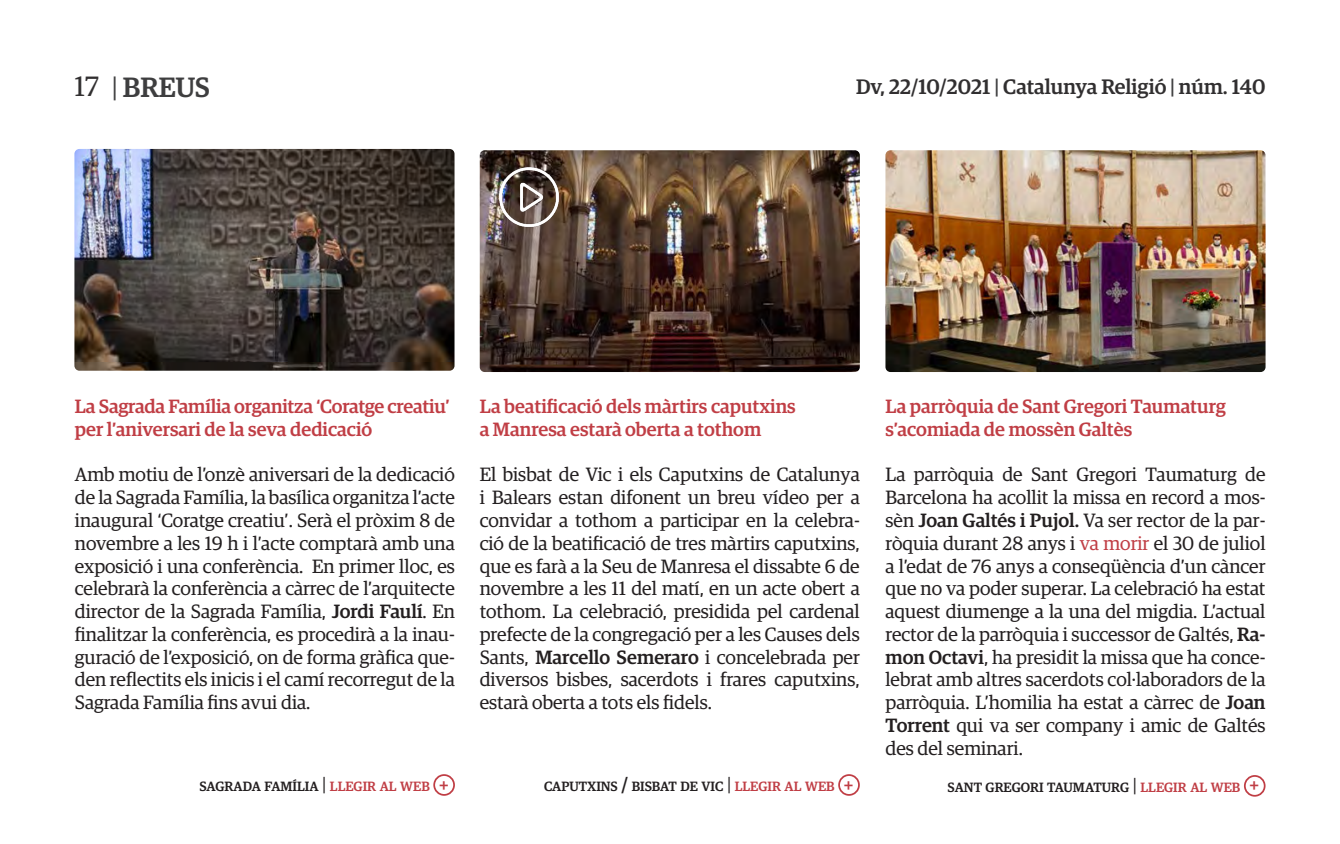
<style>
.page{position:relative;width:1340px;height:844px;background:#fff}
.page>*{position:absolute;margin:0;border:0;box-sizing:border-box;transform-origin:0 0}
.t1{font:500 28px "Guardian Egyp";letter-spacing:-.005em;color:#3e3e3f}
.t2{font:500 21px "Guardian Egyp";color:#312f30}
.t3{font:19.25px/22.8px "Guardian Egyp";color:#231f20;text-align:justify}
.t4{font:500 19.25px/22.8px "Guardian Egyp";color:#c03e45}
.t5{font:500 19.25px "Guardian Egyp";color:#c03e45}
.t6{font:500 13.47px "Guardian Egyp";color:#231f20}
.s1{font-weight:400;color:#312f30}
.s2{font-weight:400}
.s3{color:#3e3e3f}
.s4{font-weight:500}
.s5{font-weight:400;font-size:19.25px}
.s6{color:#c03e45}
.s7{font-size:19.25px}
</style>
<div class="page">
<div style="left:433px;top:774px;width:22px;height:21px;border:2px solid #c03e45;border-radius:50%"></div>
<img style="left:74px;top:149px;width:380px;height:221px">
<div style="left:1243px;top:774px;width:22px;height:22px;border:2px solid #c03e45;border-radius:50%"></div>
<img style="left:885px;top:150px;width:380px;height:222px">
<div style="left:838px;top:774px;width:21px;height:21px;border:2px solid #c03e45;border-radius:50%"></div>
<img style="left:480px;top:150px;width:379px;height:222px">
<img style="left:497px;top:166px;width:63px;height:62px">
<h1 class="t1" style="left:74px;top:67px;width:137px"><span class="s1">17</span> <span class="s2">|</span> BREUS</h1>
<p class="t2" style="left:856px;top:71px;width:411px">Dv, 22/10/2021 <span class="s3">|</span> Catalunya Religió <span class="s3">|</span> núm. 140</p>
<p class="t4" style="left:75px;top:393px;width:376px">La Sagrada Família organitza ‘Coratge creatiu’ per l’aniversari de la seva dedicació</p>
<p class="t3" style="left:75px;top:462px;width:381px">Amb motiu de l’onzè aniversari de la dedicació de la Sagrada Família, la basílica organitza l’acte inaugural ‘Coratge creatiu’. Serà el pròxim 8 de novembre a les 19 h i l’acte comptarà amb una exposició i una conferència. En primer lloc, es celebrarà la conferència a càrrec de l’arquitecte director de la Sagrada Família, <span class="s4">Jordi Faulí</span>. En finalitzar la conferència, es procedirà a la inau&shy;guració de l’exposició, on de forma gràfica que&shy;den reflectits els inicis i el camí recorregut de la Sagrada Família fins avui dia.</p>
<p class="t4" style="left:480px;top:393px;width:317px">La beatificació dels màrtirs caputxins</p>
<p class="t4" style="left:480px;top:416px;width:283px">a Manresa estarà oberta a tothom</p>
<p class="t3" style="left:480px;top:462px;width:381px">El bisbat de Vic i els Caputxins de Catalunya i Balears estan difonent un breu vídeo per a convidar a tothom a participar en la celebra&shy;ció de la beatificació de tres màrtirs caputxins, que es farà a la Seu de Manresa el dissabte 6 de novembre a les 11 del matí, en un acte obert a tothom. La celebració, presidida pel cardenal prefecte de la congregació per a les Causes dels Sants, <span class="s4">Marcello Semeraro</span> i concelebrada per diversos bisbes, sacerdots i frares caputxins, estarà oberta a tots els fidels.</p>
<p class="t6" style="left:199px;top:776px;width:232px">SAGRADA FAMÍLIA <span class="s5">|</span> <span class="s6">LLEGIR AL WEB</span></p>
<p class="t5" style="left:439px;top:770px;width:12px">+</p>
<p class="t6" style="left:544px;top:776px;width:292px">CAPUTXINS <span class="s7">/</span> BISBAT DE VIC <span class="s5">|</span> <span class="s6">LLEGIR AL WEB</span></p>
<p class="t5" style="left:843px;top:770px;width:12px">+</p>
<p class="t4" style="left:885px;top:393px;width:342px">La parròquia de Sant Gregori Taumaturg s’acomiada de mossèn Galtès</p>
<p class="t3" style="left:885px;top:462px;width:381px">La parròquia de Sant Gregori Taumaturg de Barcelona ha acollit la missa en record a mos&shy;sèn <span class="s4">Joan Galtés i Pujol.</span> Va ser rector de la par&shy;ròquia durant 28 anys i <span class="s6">va morir</span> el 30 de juliol a l’edat de 76 anys a conseqüència d’un càncer que no va poder superar. La celebració ha estat aquest diumenge a la una del migdia. L’actual rector de la parròquia i successor de Galtés, <span class="s4">Ra&shy;mon Octavi</span>, ha presidit la missa que ha conce&shy;lebrat amb altres sacerdots col·laboradors de la parròquia. L’homilia ha estat a càrrec de <span class="s4">Joan Torrent</span> qui va ser company i amic de Galtés des del seminari.</p>
<p class="t6" style="left:947px;top:777px;width:294px">SANT GREGORI TAUMATURG <span class="s5">|</span> <span class="s6">LLEGIR AL WEB</span></p>
<p class="t5" style="left:1249px;top:771px;width:12px">+</p>
</div>
